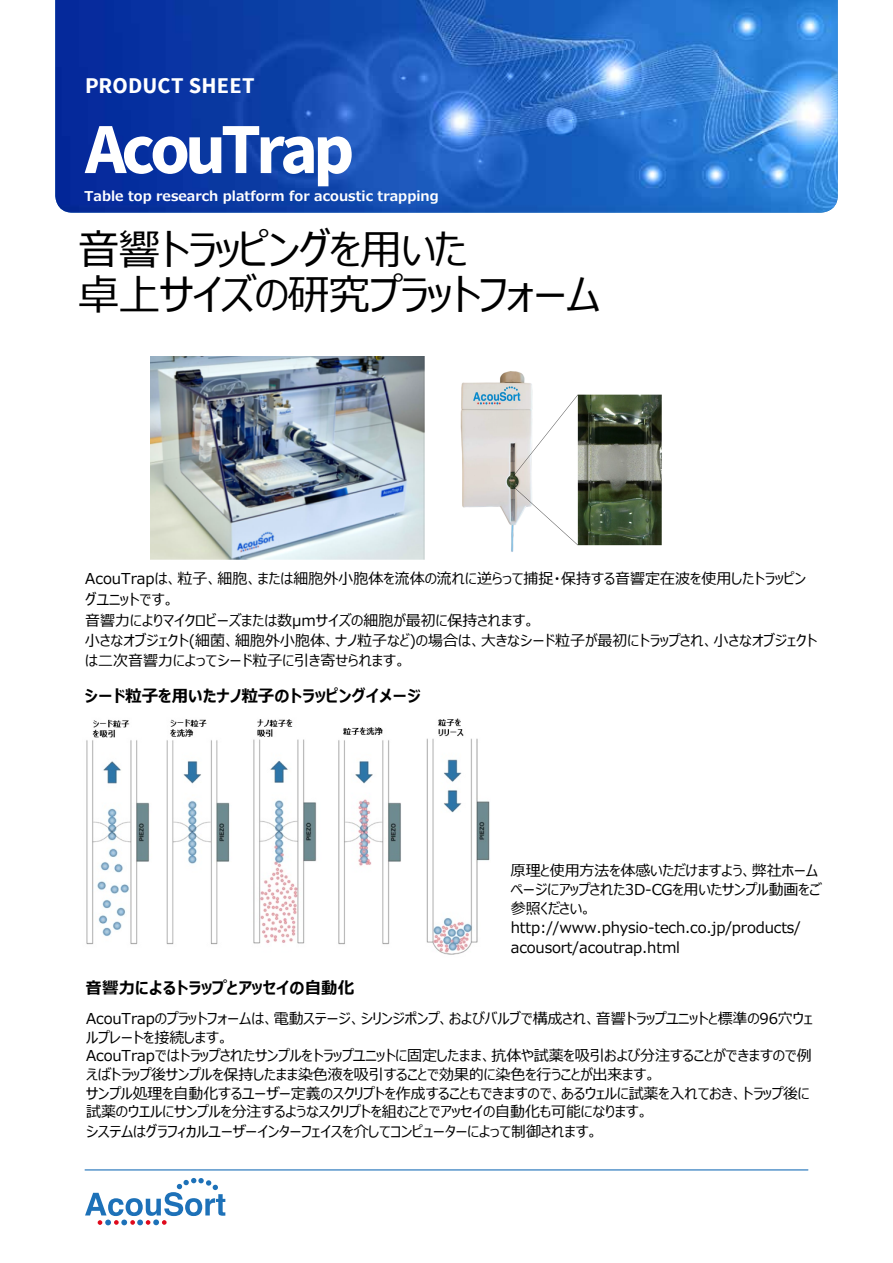
<style>
.page{position:relative;width:893px;height:1263px;background:#fff}
.page>*{position:absolute;margin:0;border:0;box-sizing:border-box;transform-origin:0 0}
.t1{font:700 72px "Source Sans Pro";letter-spacing:-.07em;color:#fff}
.t2{font:42px/45px "Meiryo UI";letter-spacing:-.03em;color:#000}
.t3{font:700 22.5px "Source Sans Pro";letter-spacing:.005em;color:#fff}
.t4{font:700 16.5px "Meiryo UI";color:#000}
.t5{font:15px/18.8px "Meiryo UI";letter-spacing:-.01em;color:#000}
.t6{font:700 13.5px "Meiryo UI";color:#fff}
.s1{font-style:inherit}
</style>
<div class="page">
<svg style="left:85px;top:1178px;width:140px;height:47px"></svg>
<hr style="left:85px;top:1169px;width:723px;height:1px;background:#1d71b8">
<img style="left:55px;top:0;width:783px;height:213px">
<img style="left:86px;top:718px;width:404px;height:237px">
<img style="left:460px;top:371px;width:202px;height:181px">
<img style="left:151px;top:357px;width:273px;height:202px">
<h3 class="t3" style="left:85px;top:71px;width:171px">PRODUCT SHEET</h3>
<h1 class="t1" style="left:85px;top:103px;width:271px">AcouTrap</h1>
<p class="t6" style="left:85px;top:187px;width:356px">Table top research platform for acoustic trapping</p>
<h2 class="t2" style="left:78px;top:229px;width:524px">音響トラッピングを用いた<br>卓上サイズの研究プラットフォーム</h2>
<p class="t5" style="left:85px;top:570px;width:733px;line-height:20.4px">AcouTrapは、粒子、細胞、または細胞外小胞体を流体の流れに逆らって捕捉・保持する音響定在波を使用したトラッピングユニットです。<br>音響力によりマイクロビーズまたは数μmサイズの細胞が最初に保持されます。<br>小さなオブジェクト(細菌、細胞外小胞体、ナノ粒子など)の場合は、大きなシード粒子が最初にトラップされ、小さなオブジェクトは二次音響力によってシード粒子に引き寄せられます。</p>
<p class="t4" style="left:85px;top:684px;width:338px">シード粒子を用いたナノ粒子のトラッピングイメージ</p>
<p class="t5" style="left:511px;top:861px;width:312px;line-height:19.2px">原理と使用方法を体感いただけますよう、弊社ホームページにアップされた3D-CGを用いたサンプル動画をご参照ください。http://www.physio-tech.co.jp/products/ acousort/acoutrap.html</p>
<p class="t4" style="left:86px;top:977px;width:270px">音響力によるトラップ<span class="s1">とアッセイ</span>の自動化</p>
<p class="t5" style="left:86px;top:1010px;width:728px">AcouTrapのプラットフォームは、電動ステージ、シリンジポンプ、およびバルブで構成され、音響トラップユニットと標準の96穴ウェルプレートを接続します。<br>AcouTrapではトラップされたサンプルをトラップユニットに固定したまま、抗体や試薬を吸引および分注することができますので例えばトラップ後サンプルを保持したまま染色液を吸引することで効果的に染色を行うことが出来ます。<br>サンプル処理を自動化するユーザー定義のスクリプトを作成することもできますので、あるウェルに試薬を入れておき、トラップ後に試薬のウエルにサンプルを分注するようなスクリプトを組むことでアッセイの自動化も可能になります。<br>システムはグラフィカルユーザーインターフェイスを介してコンピューターによって制御されます。</p>
</div>
